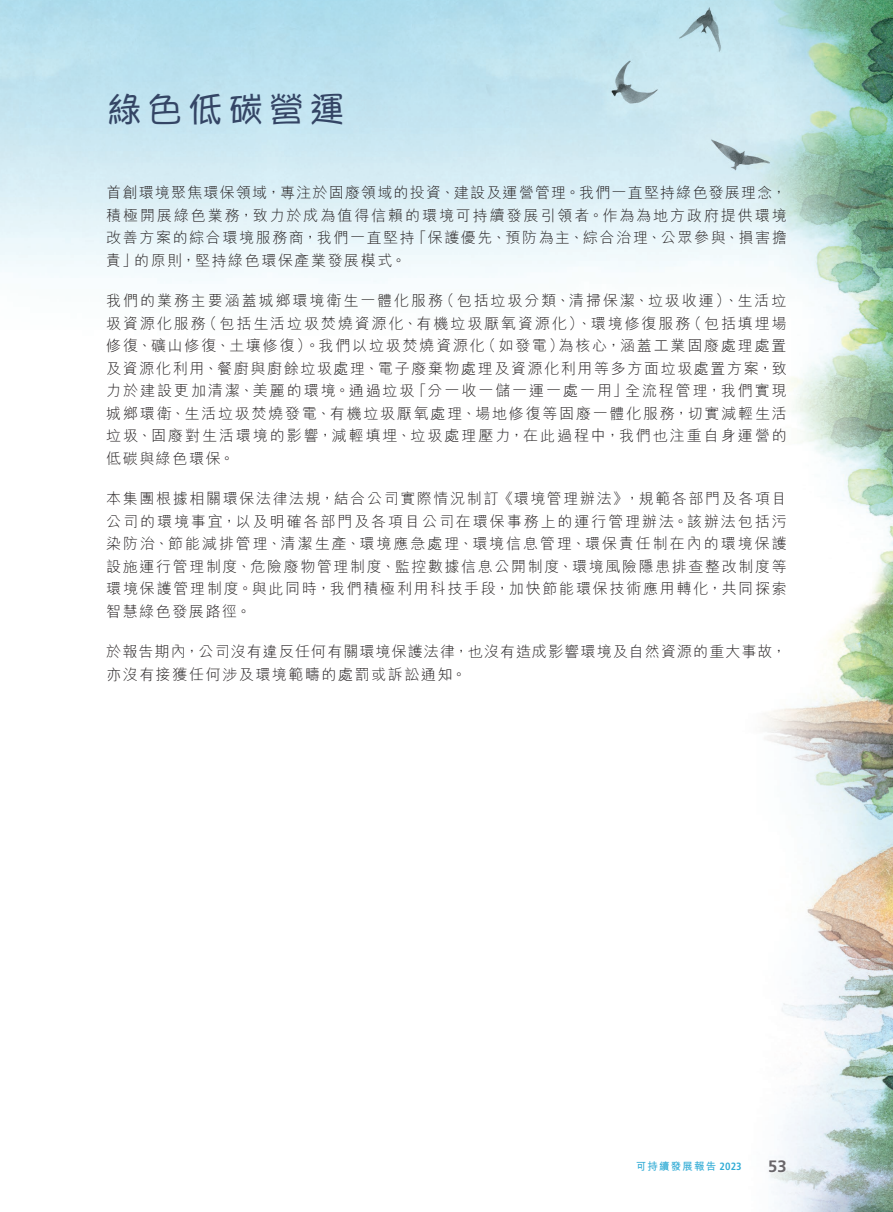
<style>
.page{position:relative;width:893px;height:1212px;background:#fff}
.page>*{position:absolute;margin:0;border:0;box-sizing:border-box;transform-origin:0 0}
.t1{font:500 36px "M Yuppy HK";letter-spacing:.125em;color:#344565}
.t2{font:700 16.5px "Frutiger LT Std";color:#69666a}
.t3{font:300 15px/22.5px "M Hei HK";letter-spacing:.105em;color:#231f20;text-align:justify}
.t4{font:300 15px/22.5px "M Hei HK";letter-spacing:.075em;color:#231f20}
.t5{font:700 10.5px "M Hei HK";letter-spacing:.115em;color:#30abd5}
.s1{font-family:"Frutiger LT Std";font-stretch:condensed}
</style>
<div class="page">
<img style="left:0;top:0;width:893px;height:1212px">
<div style="left:767px;top:1157px;width:21px;height:17px;background:#f8fafc"></div>
<h1 class="t1" style="left:106px;top:92px;width:240px">綠色低碳營運</h1>
<p class="t3" style="left:106px;top:181px;width:682px">首創環境聚焦環保領域，專注於固廢領域的投資、建設及運營管理。我們一直堅持綠色發展理念，積極開展綠色業務，致力於成為值得信賴的環境可持續發展引領者。作為為地方政府提供環境改善方案的綜合環境服務商，我們一直堅持「保護優先、預防為主、綜合治理、公眾參與、損害擔責」的原則，堅持綠色環保產業發展模式。</p>
<p class="t3" style="left:106px;top:289px;width:682px">我們的業務主要涵蓋城鄉環境衛生一體化服務（包括垃圾分類、清掃保潔、垃圾收運）、生活垃圾資源化服務（包括生活垃圾焚燒資源化、有機垃圾厭氧資源化）、環境修復服務（包括填埋場修復、礦山修復、土壤修復）。我們以垃圾焚燒資源化（如發電）為核心，涵蓋工業固廢處理處置及資源化利用、餐廚與廚餘垃圾處理、電子廢棄物處理及資源化利用等多方面垃圾處置方案，致力於建設更加清潔、美麗的環境。通過垃圾「分一收一儲一運一處一用」全流程管理，我們實現城鄉環衛、生活垃圾焚燒發電、有機垃圾厭氧處理、場地修復等固廢一體化服務，切實減輕生活垃圾、固廢對生活環境的影響，減輕填埋、垃圾處理壓力，在此過程中，我們也注重自身運營的低碳與綠色環保。</p>
<p class="t3" style="left:106px;top:487px;width:682px">本集團根據相關環保法律法規，結合公司實際情況制訂《環境管理辦法》，規範各部門及各項目公司的環境事宜，以及明確各部門及各項目公司在環保事務上的運行管理辦法。該辦法包括污染防治、節能減排管理、清潔生產、環境應急處理、環境信息管理、環保責任制在內的環境保護設施運行管理制度、危險廢物管理制度、監控數據信息公開制度、環境風險隱患排查整改制度等環境保護管理制度。與此同時，我們積極利用科技手段，加快節能環保技術應用轉化，共同探索智慧綠色發展路徑。</p>
<p class="t4" style="left:106px;top:640px;width:682px">於報告期內，公司沒有違反任何有關環境保護法律，也沒有造成影響環境及自然資源的重大事故，亦沒有接獲任何涉及環境範疇的處罰或訴訟通知。</p>
<p class="t5" style="left:636px;top:1159px;width:108px">可持續發展報告 <span class="s1">2023</span></p>
<p class="t2" style="left:768px;top:1156px;width:20px">53</p>
</div>
